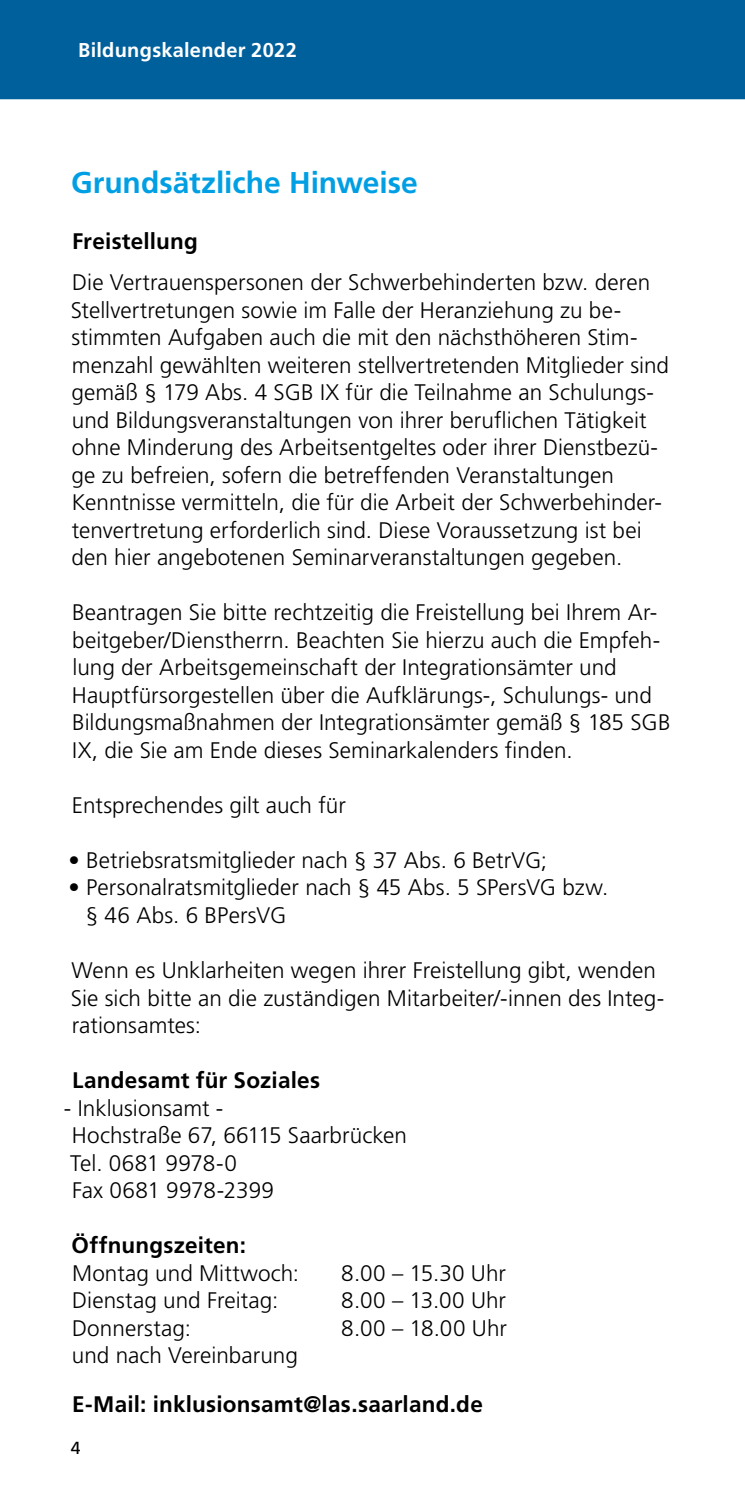
<style>
.page{position:relative;width:745px;height:1489px;background:#fff}
.page>*{position:absolute;margin:0;border:0;box-sizing:border-box;transform-origin:0 0}
.t1{font:700 30px "Frutiger LT Pro";color:#009fe3}
.t2{font:300 22.5px/27.5px "Frutiger LT Pro";letter-spacing:.005em;color:#000}
.t3{font:700 22.5px "Frutiger LT Pro";letter-spacing:.01em;color:#000}
.t4{font:700 20px "Frutiger LT Pro";letter-spacing:.015em;color:#fff}
.t5{font:17.5px "Frutiger LT Pro";color:#000}
</style>
<div class="page">
<div style="left:0;top:0;width:744px;height:99px;background:#00609c"></div>
<p class="t4" style="left:78px;top:38px;width:220px">Bildungskalender 2022</p>
<h1 class="t1" style="left:71px;top:164px;width:348px">Grundsätzliche Hinweise</h1>
<p class="t3" style="left:72px;top:227px;width:127px">Freistellung</p>
<p class="t2" style="left:71px;top:269px;width:599px">Die Vertrauenspersonen der Schwerbehinderten bzw. deren Stellvertretungen sowie im Falle der Heranziehung zu be&shy;stimmten Aufgaben auch die mit den nächsthöheren Stim&shy;menzahl gewählten weiteren stellvertretenden Mitglieder sind gemäß § 179 Abs. 4 SGB IX für die Teilnahme an Schulungs‑ und Bildungsveranstaltungen von ihrer beruflichen Tätigkeit ohne Minderung des Arbeitsentgeltes oder ihrer Dienstbezü&shy;ge zu befreien, sofern die betreffenden Veranstaltungen Kenntnisse vermitteln, die für die Arbeit der Schwerbehinder&shy;tenvertretung erforderlich sind. Diese Voraussetzung ist bei den hier angebotenen Seminarveranstaltungen gegeben.</p>
<p class="t2" style="left:72px;top:599px;width:599px">Beantragen Sie bitte rechtzeitig die Freistellung bei Ihrem Ar&shy;beitgeber/Dienstherrn. Beachten Sie hierzu auch die Empfeh&shy;lung der Arbeitsgemeinschaft der Integrationsämter und Hauptfürsorgestellen über die Aufklärungs-, Schulungs‑ und Bildungsmaßnahmen der Integrationsämter gemäß § 185 SGB IX, die Sie am Ende dieses Seminarkalenders finden.</p>
<p class="t2" style="left:72px;top:791px;width:275px">Entsprechendes gilt auch für</p>
<p class="t2" style="left:69px;top:846px;width:479px">• Betriebsratsmitglieder nach § 37 Abs. 6 BetrVG;</p>
<p class="t2" style="left:86px;top:874px;width:524px;text-indent:-17px">• Personalratsmitglieder nach § 45 Abs. 5 SPersVG bzw. § 46 Abs. 6 BPersVG</p>
<p class="t2" style="left:71px;top:956px;width:594px">Wenn es Unklarheiten wegen ihrer Freistellung gibt, wenden<br>Sie sich bitte an die zuständigen Mitarbeiter/-innen des Integ&shy;rationsamtes:</p>
<p class="t3" style="left:72px;top:1066px;width:249px">Landesamt für Soziales</p>
<p class="t2" style="left:64px;top:1094px;width:344px">- Inklusionsamt -<br>Hochstraße 67, 66115 Saarbrücken<br>Tel. 0681 9978‑0<br>Fax 0681 9978‑2399</p>
<p class="t3" style="left:71px;top:1231px;width:176px">Öffnungszeiten:</p>
<p class="t2" style="left:72px;top:1259px;width:228px">Montag und Mittwoch:</p>
<p class="t2" style="left:341px;top:1259px;width:166px">8.00 – 15.30 Uhr</p>
<p class="t2" style="left:72px;top:1286px;width:208px">Dienstag und Freitag:</p>
<p class="t2" style="left:341px;top:1286px;width:166px">8.00 – 13.00 Uhr</p>
<p class="t2" style="left:72px;top:1314px;width:120px">Donnerstag:</p>
<p class="t2" style="left:341px;top:1314px;width:167px">8.00 – 18.00 Uhr</p>
<p class="t2" style="left:72px;top:1341px;width:227px">und nach Vereinbarung</p>
<p class="t3" style="left:72px;top:1390px;width:412px">E-Mail: inklusionsamt@las.saarland.de</p>
<p class="t5" style="left:71px;top:1436px;width:11px">4</p>
</div>
